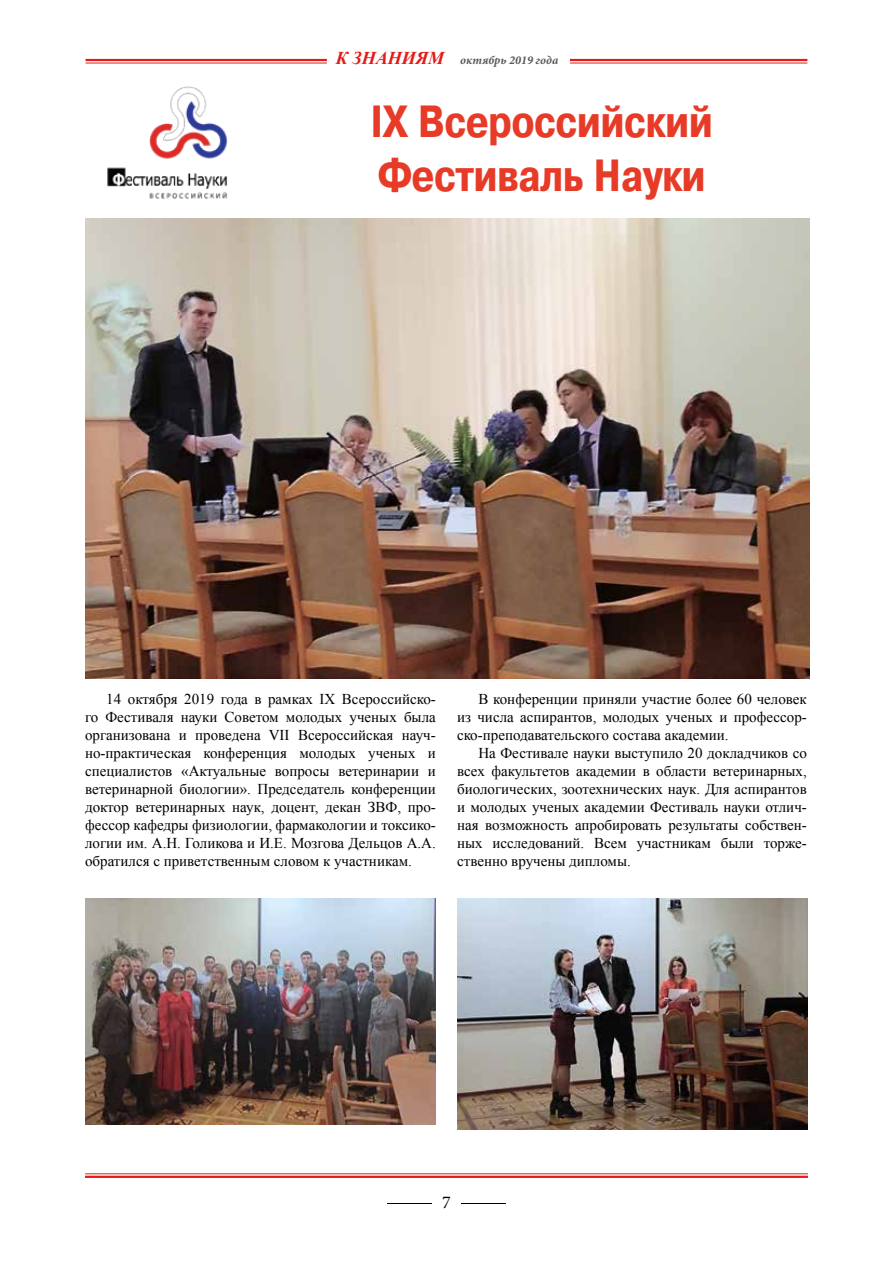
<style>
.page{position:relative;width:893px;height:1263px;background:#fff}
.page>*{position:absolute;margin:0;border:0;box-sizing:border-box;transform-origin:0 0}
.t1{font:700 45px/54px "Pragmatica Cond C";color:#e73b28}
.t2{font:18px "Minion Pro";color:#000;scale:3 1}
.t3{font:15px/18px "Times New Roman";color:#000;text-align:justify}
.t4{font:italic 700 12px "Minion Pro";color:#575756}
.s1{font-family:"Times New Roman";font-size:18px;color:#e41b18}
</style>
<div class="page">
<hr style="left:85px;top:1176px;width:723px;height:2px;background:#e41b18">
<hr style="left:85px;top:1173px;width:723px;height:1px;background:#e41b18">
<hr style="left:86px;top:59px;width:241px;height:2px;background:#e41b18">
<hr style="left:86px;top:63px;width:241px;height:1px;background:#e41b18">
<hr style="left:570px;top:59px;width:237px;height:2px;background:#e41b18">
<hr style="left:570px;top:63px;width:237px;height:1px;background:#e41b18">
<img style="left:107px;top:86px;width:121px;height:113px">
<img style="left:85px;top:219px;width:724px;height:459px">
<img style="left:457px;top:899px;width:351px;height:230px">
<img style="left:85px;top:899px;width:351px;height:226px">
<p class="t4" style="left:336px;top:52px;width:224px"><span class="s1">К ЗНАНИЯМ</span> октябрь 2019 года</p>
<h1 class="t1" style="left:371px;top:95px;width:343px">IX Всероссийский<br>Фестиваль Науки</h1>
<p class="t3" style="left:85px;top:689px;width:352px;text-indent:21px">14 октября 2019 года в рамках IX Всероссийско&shy;го Фестиваля науки Советом молодых ученых была организована и проведена VII Всероссийская науч&shy;но-практическая конференция молодых ученых и специалистов «Актуальные вопросы ветеринарии и ветеринарной биологии». Председатель конференции доктор ветеринарных наук, доцент, декан ЗВФ, про&shy;фессор кафедры физиологии, фармакологии и токсико&shy;логии им. А.Н. Голикова и И.Е. Мозгова Дельцов А.А. обратился с приветственным словом к участникам.</p>
<p class="t3" style="left:457px;top:689px;width:351px;text-indent:21px">В конференции приняли участие более 60 человек из числа аспирантов, молодых ученых и профессор&shy;ско-преподавательского состава академии.</p>
<p class="t3" style="left:457px;top:743px;width:351px;text-indent:21px">На Фестивале науки выступило 20 докладчиков со всех факультетов академии в области ветеринарных, биологических, зоотехнических наук. Для аспирантов и молодых ученых академии Фестиваль науки отлич&shy;ная возможность апробировать результаты собствен&shy;ных исследований. Всем участникам были торже&shy;ственно вручены дипломы.</p>
<p class="t2" style="left:384px;top:1190px;width:43px">— 7 —</p>
</div>
